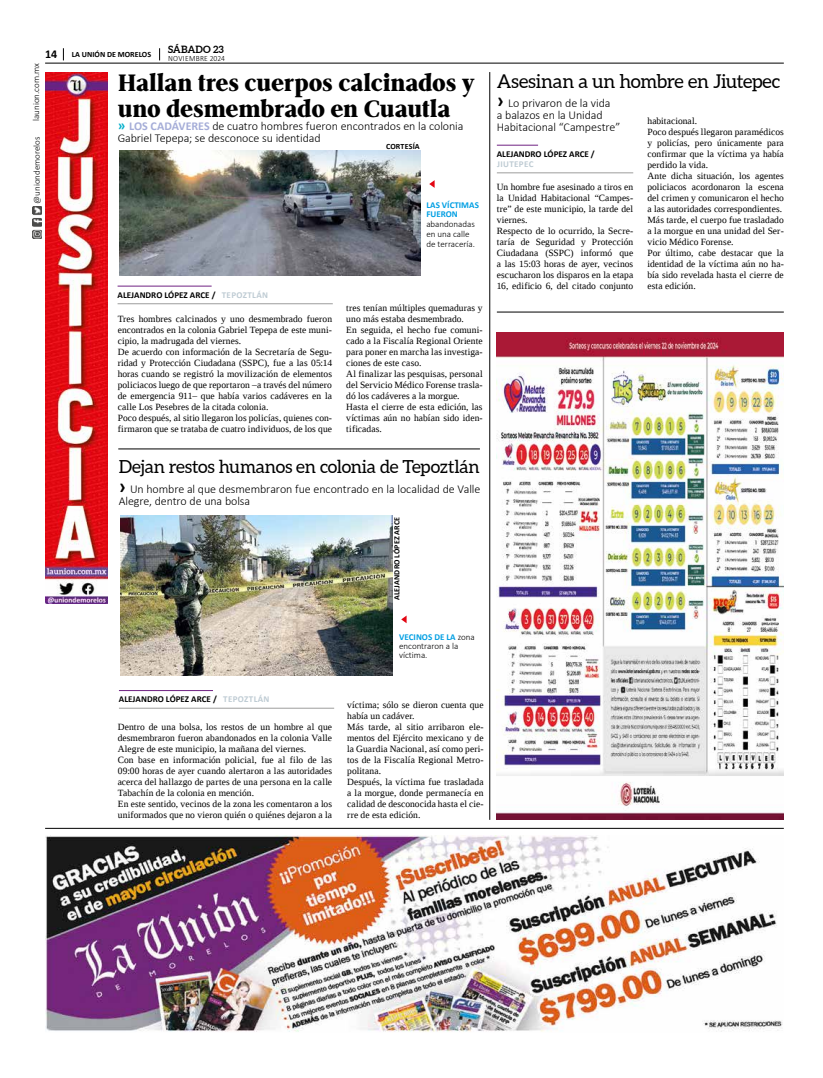
<style>
.page{position:relative;width:823px;height:1078px;background:#fff}
.page>*{position:absolute;margin:0;border:0;box-sizing:border-box;transform-origin:0 0}
.t1{font:800 25px/26px "Pobla";letter-spacing:-.005em;color:#000}
.t2{font:19px "Aleo";letter-spacing:-.015em;color:#000}
.t3{font:18px "Aleo";letter-spacing:-.01em;color:#000}
.t4{font:300 12px/12px "Calibri";letter-spacing:-.005em;color:#000}
.t5{font:700 10px "Aleo";letter-spacing:.005em;color:#000}
.t6{font:9.5px/11px "Liberation Serif";letter-spacing:.01em;color:#000}
.t7{font:300 9px/9px "Calibri";color:#000}
.t8{font:700 9px "Calibri";color:#000}
.t9{font:700 9px/9px "Calibri";color:#009fe3}
.t10{font:700 9px "Calibri";letter-spacing:.04em;color:#becbd3}
.t11{font:700 8px "Calibri";letter-spacing:.01em;color:#000}
.t12{font:300 8px "Calibri";letter-spacing:.04em;color:#000;scale:.94 1}
.s1{font-size:12px}
.s2{font-weight:700;font-size:14px;color:#00afcb}
.s3{font-weight:700;color:#a5add8}
.s4{color:#becbd3}
.s5{font-weight:700;font-size:20px}
.s6{font-weight:700;color:#009fe3}
</style>
<div class="page">
<hr style="left:45px;top:63px;width:738px;height:1px;background:#000">
<img style="left:32px;top:206px;width:9px;height:32px">
<svg style="left:63px;top:48px;width:1px;height:12px"></svg>
<svg style="left:159px;top:48px;width:1px;height:12px"></svg>
<img style="left:45px;top:72px;width:62px;height:531px">
<img style="left:45px;top:835px;width:738px;height:197px">
<img style="left:496px;top:332px;width:287px;height:487px">
<hr style="left:496px;top:145px;width:41px;height:1px;background:#702283">
<hr style="left:496px;top:173px;width:137px;height:1px;background:#9d9d9c">
<hr style="left:496px;top:312px;width:287px;height:1px;background:#000">
<hr style="left:119px;top:690px;width:94px;height:1px;background:#702283">
<hr style="left:119px;top:707px;width:215px;height:1px;background:#9d9d9c">
<img style="left:120px;top:516px;width:272px;height:159px">
<svg style="left:401px;top:616px;width:5px;height:7px"></svg>
<hr style="left:118px;top:448px;width:361px;height:1px;background:#000">
<hr style="left:117px;top:285px;width:94px;height:1px;background:#702283">
<hr style="left:117px;top:303px;width:215px;height:1px;background:#9d9d9c">
<img style="left:119px;top:151px;width:301px;height:124px">
<svg style="left:429px;top:180px;width:5px;height:8px"></svg>
<hr style="left:489px;top:72px;width:1px;height:747px;background:#000">
<hr style="left:45px;top:828px;width:738px;height:1px;background:#000">
<p class="t11" style="left:45px;top:49px;width:107px"><span class="s1">14</span> LA UNIÓN DE MORELOS</p>
<p class="t5" style="left:168px;top:44px;width:57px">SÁBADO 23</p>
<p class="t12" style="left:168px;top:53px;width:62px">NOVIEMBRE 2024</p>
<p class="t7" style="left:32px;top:121px;width:59px;rotate:-90deg">launion.com.mx</p>
<p class="t7" style="left:32px;top:203px;width:69px;rotate:-90deg">@uniondemorelos</p>
<h1 class="t1" style="left:118px;top:69px;width:358px">Hallan tres cuerpos calcinados y uno desmembrado en Cuautla</h1>
<p class="t4" style="left:118px;top:120px;width:347px"><span class="s2">»</span> <span class="s3">LOS CADÁVERES</span> de cuatro hombres fueron encontrados en la colonia<br>Gabriel Tepepa; se desconoce su identidad</p>
<p class="t11" style="left:386px;top:141px;width:35px">CORTESÍA</p>
<p class="t9" style="left:426px;top:200px;width:54px">LAS VÍCTIMAS<br>FUERON</p>
<p class="t7" style="left:426px;top:219px;width:50px;line-height:10px">abandonadas en una calle de terracería.</p>
<p class="t8" style="left:117px;top:289px;width:152px">ALEJANDRO LÓPEZ ARCE / <span class="s4">TEPOZTLÁN</span></p>
<p class="t6" style="left:118px;top:313px;width:216px">Tres hombres calcinados y uno desmembrado fueron encontrados en la colonia Gabriel Tepepa de este muni&shy;cipio, la madrugada del viernes.<br>De acuerdo con información de la Secretaría de Segu&shy;ridad y Protección Ciudadana (SSPC), fue a las 05:14 horas cuando se registró la movilización de elementos policiacos luego de que reportaron –a través del número de emergencia 911– que había varios cadáveres en la calle Los Pesebres de la citada colonia.<br>Poco después, al sitio llegaron los policías, quienes con&shy;firmaron que se trataba de cuatro individuos, de los que</p>
<p class="t6" style="left:346px;top:302px;width:138px">tres tenían múltiples quemaduras y uno más estaba desmembrado.<br>En seguida, el hecho fue comuni&shy;cado a la Fiscalía Regional Oriente para poner en marcha las investiga&shy;ciones de este caso.<br>Al finalizar las pesquisas, personal del Servicio Médico Forense trasla&shy;dó los cadáveres a la morgue.<br>Hasta el cierre de esta edición, las víctimas aún no habían sido iden&shy;tificadas.</p>
<h3 class="t3" style="left:119px;top:457px;width:362px">Dejan restos humanos en colonia de Tepoztlán</h3>
<p class="t4" style="left:119px;top:483px;width:363px"><span class="s5">›</span> Un hombre al que desmembraron fue encontrado en la localidad de Valle<br>Alegre, dentro de una bolsa</p>
<p class="t11" style="left:391px;top:600px;width:85px;rotate:-90deg">ALEJANDRO LÓPEZ ARCE</p>
<p class="t7" style="left:399px;top:632px;width:77px"><span class="s6">VECINOS DE LA</span> zona encontraron a la víctima.</p>
<h2 class="t2" style="left:496px;top:71px;width:285px">Asesinan a un hombre en Jiutepec</h2>
<p class="t4" style="left:496px;top:97px;width:125px"><span class="s5">›</span> Lo privaron de la vida<br>a balazos en la Unidad<br>Habitacional “Campestre”</p>
<p class="t8" style="left:496px;top:148px;width:99px">ALEJANDRO LÓPEZ ARCE /</p>
<p class="t10" style="left:496px;top:158px;width:38px">JIUTEPEC</p>
<p class="t6" style="left:647px;top:115px;width:138px">habitacional.<br>Poco después llegaron paramédicos y policías, pero únicamente para confirmar que la víctima ya había perdido la vida.<br>Ante dicha situación, los agentes policiacos acordonaron la escena del crimen y comunicaron el hecho a las autoridades correspondientes.<br>Más tarde, el cuerpo fue trasladado a la morgue en una unidad del Ser&shy;vicio Médico Forense.<br>Por último, cabe destacar que la identidad de la víctima aún no ha&shy;bía sido revelada hasta el cierre de esta edición.</p>
<p class="t6" style="left:496px;top:181px;width:138px">Un hombre fue asesinado a tiros en la Unidad Habitacional “Campes&shy;tre” de este municipio, la tarde del viernes.<br>Respecto de lo ocurrido, la Secre&shy;taría de Seguridad y Protección<br>Ciudadana (SSPC) informó que a las 15:03 horas de ayer, vecinos escucharon los disparos en la etapa<br>16, edificio 6, del citado conjunto</p>
<p class="t8" style="left:119px;top:693px;width:152px">ALEJANDRO LÓPEZ ARCE / <span class="s4">TEPOZTLÁN</span></p>
<p class="t6" style="left:118px;top:720px;width:216px">Dentro de una bolsa, los restos de un hombre al que desmembraron fueron abandonados en la colonia Valle Alegre de este municipio, la mañana del viernes.<br>Con base en información policial, fue al filo de las 09:00 horas de ayer cuando alertaron a las autoridades acerca del hallazgo de partes de una persona en la calle Tabachín de la colonia en mención.<br>En este sentido, vecinos de la zona les comentaron a los uniformados que no vieron quién o quiénes dejaron a la</p>
<p class="t6" style="left:347px;top:698px;width:138px">víctima; sólo se dieron cuenta que había un cadáver.<br>Más tarde, al sitio arribaron ele&shy;mentos del Ejército mexicano y de la Guardia Nacional, así como peri&shy;tos de la Fiscalía Regional Metro&shy;politana.<br>Después, la víctima fue trasladada a la morgue, donde permanecía en calidad de desconocida hasta el cie&shy;rre de esta edición.</p>
</div>
